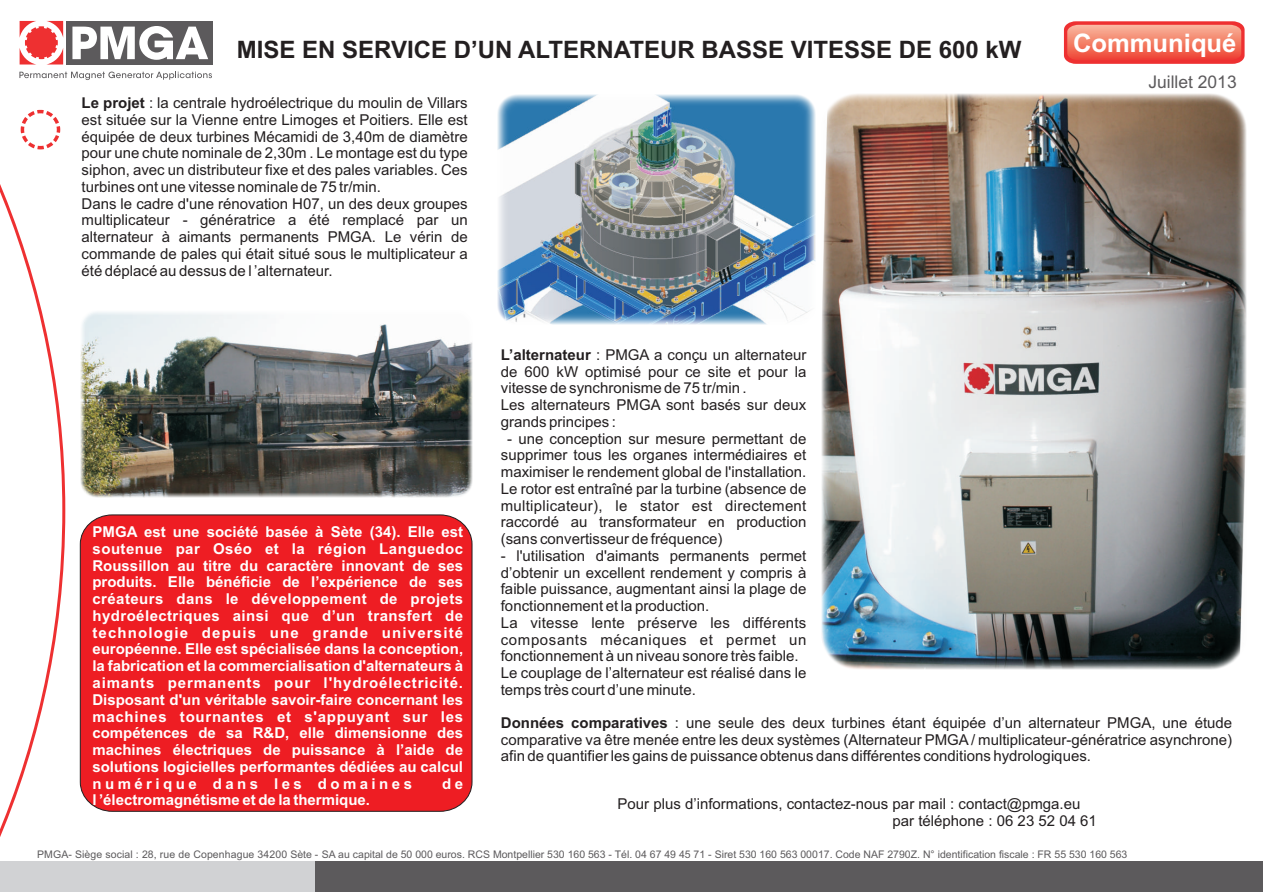
<style>
.page{position:relative;width:1263px;height:893px;background:#fff}
.page>*{position:absolute;margin:0;border:0;box-sizing:border-box;transform-origin:0 0}
.t1{font:700 25.65px "Arial";color:#fff}
.t2{font:700 24px "Arial";color:#231f20}
.t3{font:17.55px "Arial";color:#5c5a5c}
.t4{font:15px/16.8px "Arial";color:#231f20}
.t5{font:700 15px/16.8px "Arial";color:#fff;text-align:justify}
.t6{font:10.5px "Arial";color:#5c5a5c}
.s1{font-weight:700}
</style>
<div class="page">
<svg style="left:0;top:184px;width:65px;height:653px"></svg>
<div style="left:0;top:861px;width:315px;height:31px;background:#d1d2d4"></div>
<div style="left:315px;top:861px;width:948px;height:31px;background:#5c5a5c"></div>
<svg style="left:1064px;top:21px;width:180px;height:43px;background:#f27160"></svg>
<svg style="left:21px;top:110px;width:39px;height:39px"></svg>
<img style="left:497px;top:95px;width:319px;height:229px">
<img style="left:822px;top:94px;width:424px;height:576px">
<div style="left:80px;top:514px;width:392px;height:298px;background:#ee1d23;border:1px solid #231f20;border-radius:31px"></div>
<div style="left:67px;top:21px;width:146px;height:44px;background:#5c5a5c"></div>
<svg style="left:72px;top:26px;width:136px;height:34px"></svg>
<svg style="left:20px;top:21px;width:43px;height:44px"></svg>
<svg style="left:19px;top:72px;width:193px;height:8px"></svg>
<img style="left:80px;top:312px;width:392px;height:185px">
<h2 class="t2" style="left:237px;top:40px;width:786px">MISE EN SERVICE D’UN ALTERNATEUR BASSE VITESSE DE 600 kW</h2>
<h1 class="t1" style="left:1073px;top:33px;width:165px">Communiqué</h1>
<p class="t4" style="left:82px;top:96px;width:388px"><span class="s1">Le projet</span> : la centrale hydroélectrique du moulin de Villars est située sur la Vienne entre Limoges et Poitiers. Elle est équipée de deux turbines Mécamidi de 3,40m de diamètre pour une chute nominale de 2,30m . Le montage est du type siphon, avec un distributeur fixe et des pales variables. Ces turbines ont une vitesse nominale de 75 tr/min.<br>Dans le cadre d'une rénovation H07, un des deux groupes multiplicateur - génératrice a été remplacé par un alternateur à aimants permanents PMGA. Le vérin de commande de pales qui était situé sous le multiplicateur a été déplacé au dessus de l ’alternateur.</p>
<p class="t5" style="left:92px;top:525px;width:372px">PMGA est une société basée à Sète (34). Elle est soutenue par Oséo et la région Languedoc Roussillon au titre du caractère innovant de ses produits. Elle bénéficie de l’expérience de ses créateurs dans le développement de projets hydroélectriques ainsi que d’un transfert de technologie depuis une grande université européenne. Elle est spécialisée dans la conception, la fabrication et la commercialisation d'alternateurs à aimants permanents pour l'hydroélectricité.<br>Disposant d'un véritable savoir-faire concernant les machines tournantes et s'appuyant sur les compétences de sa R&amp;D, elle dimensionne des machines électriques de puissance à l’aide de solutions logicielles performantes dédiées au calcul numérique dans les domaines</p>
<p class="t5" style="left:442px;top:776px;width:22px">de</p>
<p class="t5" style="left:92px;top:793px;width:279px">l ’électromagnétisme et de la thermique.</p>
<p class="t4" style="left:501px;top:347px;width:307px"><span class="s1">L’alternateur</span> : PMGA a conçu un alternateur de 600 kW optimisé pour ce site et pour la vitesse de synchronisme de 75 tr/min .<br>Les alternateurs PMGA sont basés sur deux grands principes :</p>
<p class="t4" style="left:501px;top:431px;width:307px;text-align:justify;text-indent:6px">- une conception sur mesure permettant de supprimer tous les organes intermédiaires et maximiser le rendement global de l'installation.<br>Le rotor est entraîné par la turbine (absence de multiplicateur), le stator est directement raccordé au transformateur en production (sans convertisseur de fréquence)</p>
<p class="t4" style="left:501px;top:549px;width:307px">- l'utilisation d'aimants permanents permet d’obtenir un excellent rendement y compris à faible puissance, augmentant ainsi la plage de fonctionnement et la production.<br>La vitesse lente préserve les différents composants mécaniques et permet un fonctionnement à un niveau sonore très faible.<br>Le couplage de l’alternateur est réalisé dans le temps très court d’une minute.</p>
<p class="t3" style="left:1148px;top:75px;width:90px">Juillet 2013</p>
<p class="t4" style="left:501px;top:715px;width:733px;text-align:justify"><span class="s1">Données comparatives</span> : une seule des deux turbines étant équipée d’un alternateur PMGA, une étude comparative va être menée entre les deux systèmes (Alternateur PMGA/ multiplicateur-génératrice asynchrone) afin de quantifier les gains de puissance obtenus dans différentes conditions hydrologiques.</p>
<p class="t4" style="left:892px;top:797px;width:206px;text-indent:-275px">Pour plus d’informations, contactez-nous par mail : contact@pmga.eu par téléphone : 06 23 52 04 61</p>
<p class="t6" style="left:37px;top:850px;width:1092px">PMGA- Siège social : 28, rue de Copenhague 34200 Sète - SA au capital de 50 000 euros. RCS Montpellier 530 160 563 - Tél. 04 67 49 45 71 - Siret 530 160 563 00017. Code NAF 2790Z. N° identification fiscale : FR 55 530 160 563</p>
</div>
